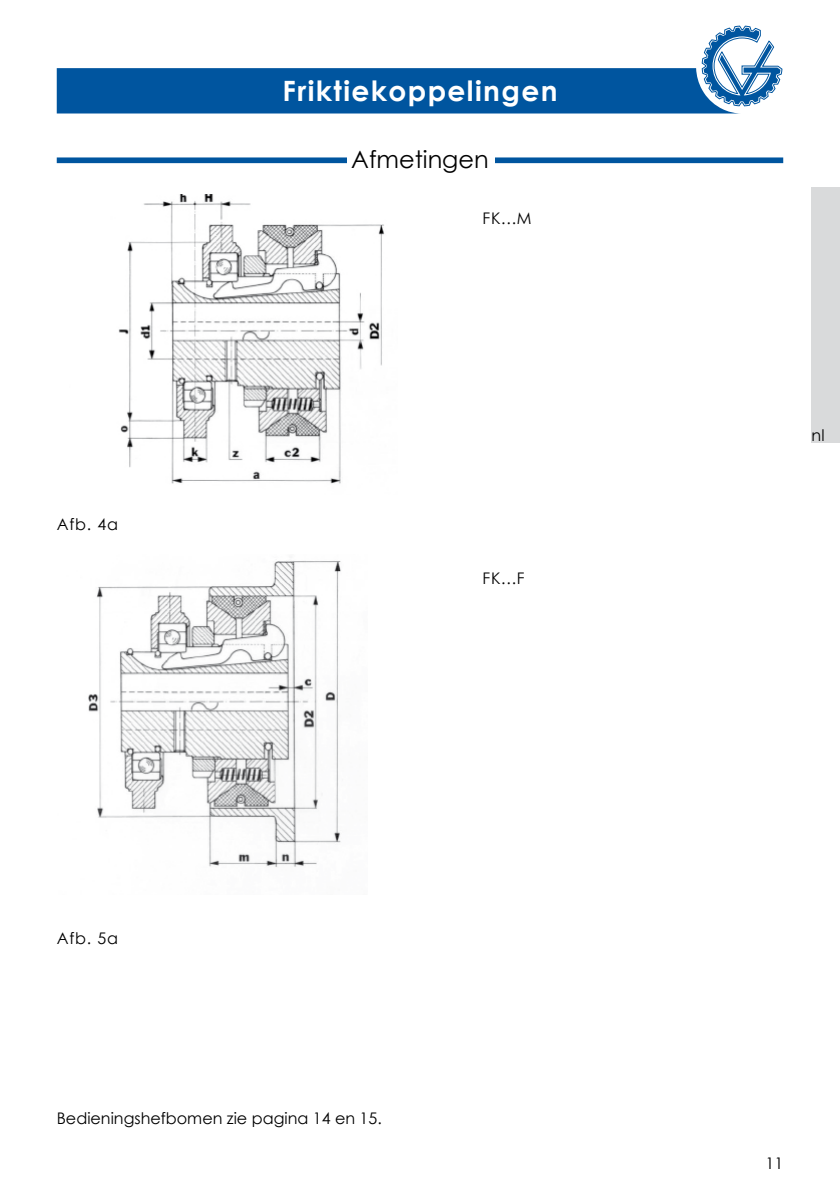
<style>
.page{position:relative;width:840px;height:1191px;background:#fff}
.page>*{position:absolute;margin:0;border:0;box-sizing:border-box;transform-origin:0 0}
.t1{font:700 28px "Century Gothic";letter-spacing:.05em;color:#fff}
.t2{font:24px "Century Gothic";color:#000}
.t3{font:16px "Century Gothic";color:#000}
</style>
<div class="page">
<svg style="left:57px;top:26px;width:725px;height:87px"></svg>
<img style="left:118px;top:194px;width:267px;height:290px">
<img style="left:88px;top:561px;width:253px;height:306px">
<div style="left:57px;top:157px;width:725px;height:6px;background:#00559f"></div>
<div style="left:347px;top:150px;width:147px;height:20px;background:#fff"></div>
<div style="left:811px;top:187px;width:28px;height:255px;background:#d9dadb"></div>
<h1 class="t1" style="left:282px;top:69px;width:276px">Friktiekoppelingen</h1>
<h2 class="t2" style="left:351px;top:145px;width:139px">Afmetingen</h2>
<p class="t3" style="left:57px;top:514px;width:63px">Afb. 4a</p>
<p class="t3" style="left:482px;top:208px;width:51px">FK...M</p>
<p class="t3" style="left:482px;top:568px;width:44px">FK...F</p>
<p class="t3" style="left:57px;top:928px;width:63px">Afb. 5a</p>
<p class="t3" style="left:57px;top:1108px;width:326px">Bedieningshefbomen zie pagina 14 en 15.</p>
<p class="t3" style="left:811px;top:426px;width:14px">nl</p>
<p class="t3" style="left:765px;top:1153px;width:19px">11</p>
</div>
